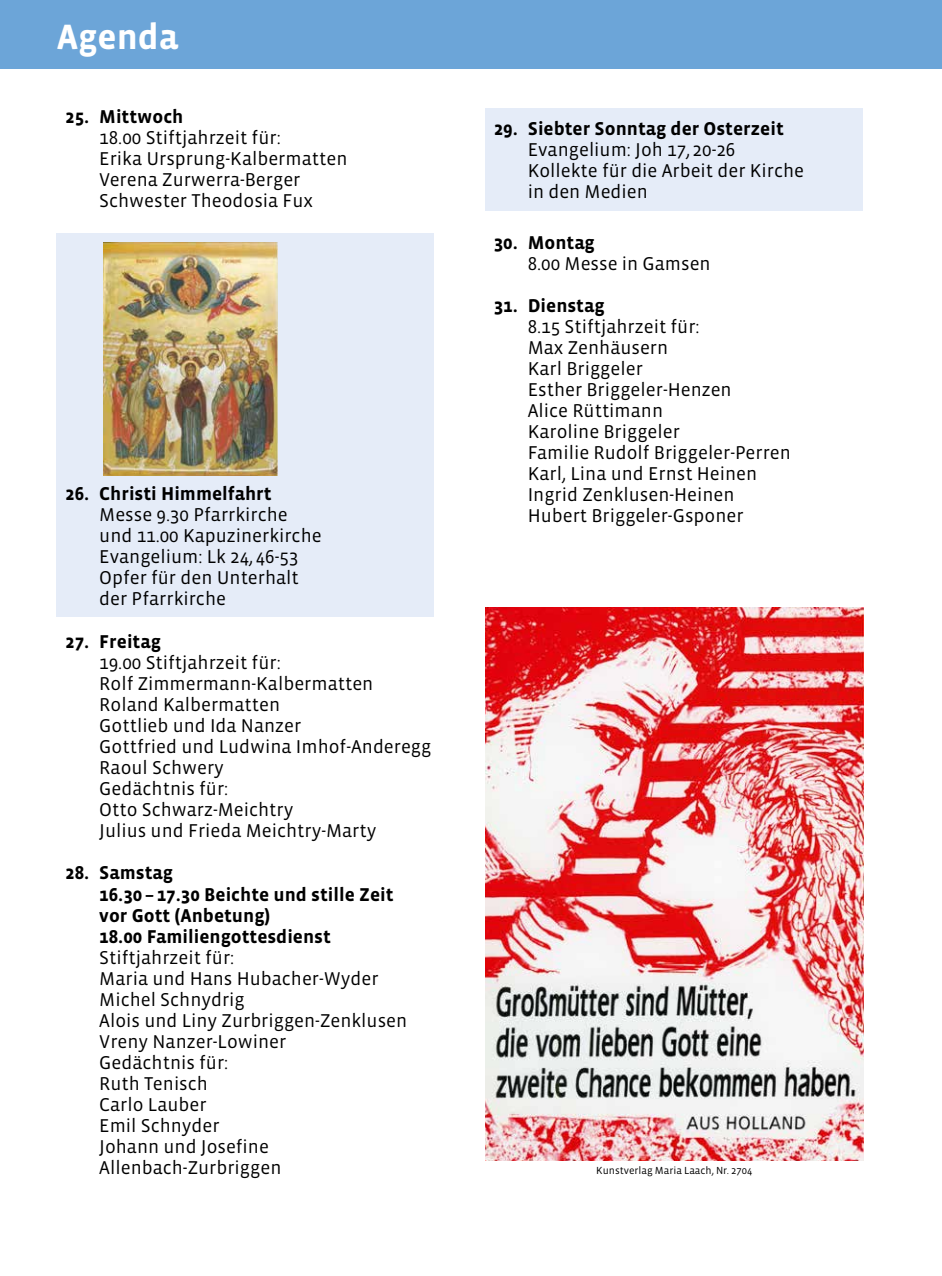
<style>
.page{position:relative;width:942px;height:1276px;background:#fff}
.page>*{position:absolute;margin:0;border:0;box-sizing:border-box;transform-origin:0 0}
.t1{font:700 36px "Vista Sans";color:#fff}
.t2{font:19px/21px "Vista Sans";color:#000}
.t3{font:700 19px/21px "Vista Sans";color:#000}
.t4{font:10.6px "Vista Sans";color:#000}
</style>
<div class="page">
<div style="left:485px;top:108px;width:377px;height:102px;background:#e5ecf8"></div>
<div style="left:0;top:0;width:941px;height:68px;background:#6ca5d8"></div>
<div style="left:57px;top:233px;width:377px;height:384px;background:#e5ecf8"></div>
<img style="left:485px;top:607px;width:378px;height:553px">
<img style="left:103px;top:243px;width:174px;height:232px">
<h1 class="t1" style="left:57px;top:19px;width:123px">Agenda</h1>
<p class="t3" style="left:65px;top:106px;width:120px">25. Mittwoch</p>
<p class="t2" style="left:99px;top:127px;width:249px">18.00 Stiftjahrzeit für:<br>Erika Ursprung-Kalbermatten<br>Verena Zurwerra-Berger<br>Schwester Theodosia Fux</p>
<p class="t3" style="left:65px;top:484px;width:208px">26. Christi Himmelfahrt</p>
<p class="t2" style="left:99px;top:505px;width:224px">Messe 9.30 Pfarrkirche und 11.00 Kapuzinerkirche<br>Evangelium: Lk 24, 46-53<br>Opfer für den Unterhalt der Pfarrkirche</p>
<p class="t3" style="left:65px;top:632px;width:97px">27. Freitag</p>
<p class="t2" style="left:99px;top:653px;width:333px">19.00 Stiftjahrzeit für:<br>Rolf Zimmermann-Kalbermatten<br>Roland Kalbermatten<br>Gottlieb und Ida Nanzer<br>Gottfried und Ludwina Imhof-Anderegg<br>Raoul Schwery<br>Gedächtnis für:<br>Otto Schwarz-Meichtry<br>Julius und Frieda Meichtry-Marty</p>
<p class="t3" style="left:99px;top:863px;width:296px;text-indent:-34px">28. Samstag<br>16.30 – 17.30 Beichte und stille Zeit vor Gott (Anbetung)<br>18.00 Familiengottesdienst</p>
<p class="t2" style="left:99px;top:947px;width:309px">Stiftjahrzeit für:<br>Maria und Hans Hubacher-Wyder<br>Michel Schnydrig<br>Alois und Liny Zurbriggen-Zenklusen<br>Vreny Nanzer-Lowiner<br>Gedächtnis für:<br>Ruth Tenisch<br>Carlo Lauber<br>Emil Schnyder<br>Johann und Josefine<br>Allenbach-Zurbriggen</p>
<p class="t3" style="left:493px;top:118px;width:291px">29. Siebter Sonntag der Osterzeit</p>
<p class="t2" style="left:527px;top:139px;width:278px">Evangelium: Joh 17, 20-26<br>Kollekte für die Arbeit der Kirche in den Medien</p>
<p class="t3" style="left:493px;top:232px;width:102px">30. Montag</p>
<p class="t2" style="left:527px;top:253px;width:184px">8.00 Messe in Gamsen</p>
<p class="t3" style="left:493px;top:295px;width:112px">31. Dienstag</p>
<p class="t2" style="left:527px;top:316px;width:264px">8.15 Stiftjahrzeit für:<br>Max Zenhäusern<br>Karl Briggeler<br>Esther Briggeler-Henzen<br>Alice Rüttimann<br>Karoline Briggeler<br>Familie Rudolf Briggeler-Perren<br>Karl, Lina und Ernst Heinen<br>Ingrid Zenklusen-Heinen<br>Hubert Briggeler-Gsponer</p>
<p class="t4" style="left:596px;top:1165px;width:157px">Kunstverlag Maria Laach, Nr. 2704</p>
</div>
